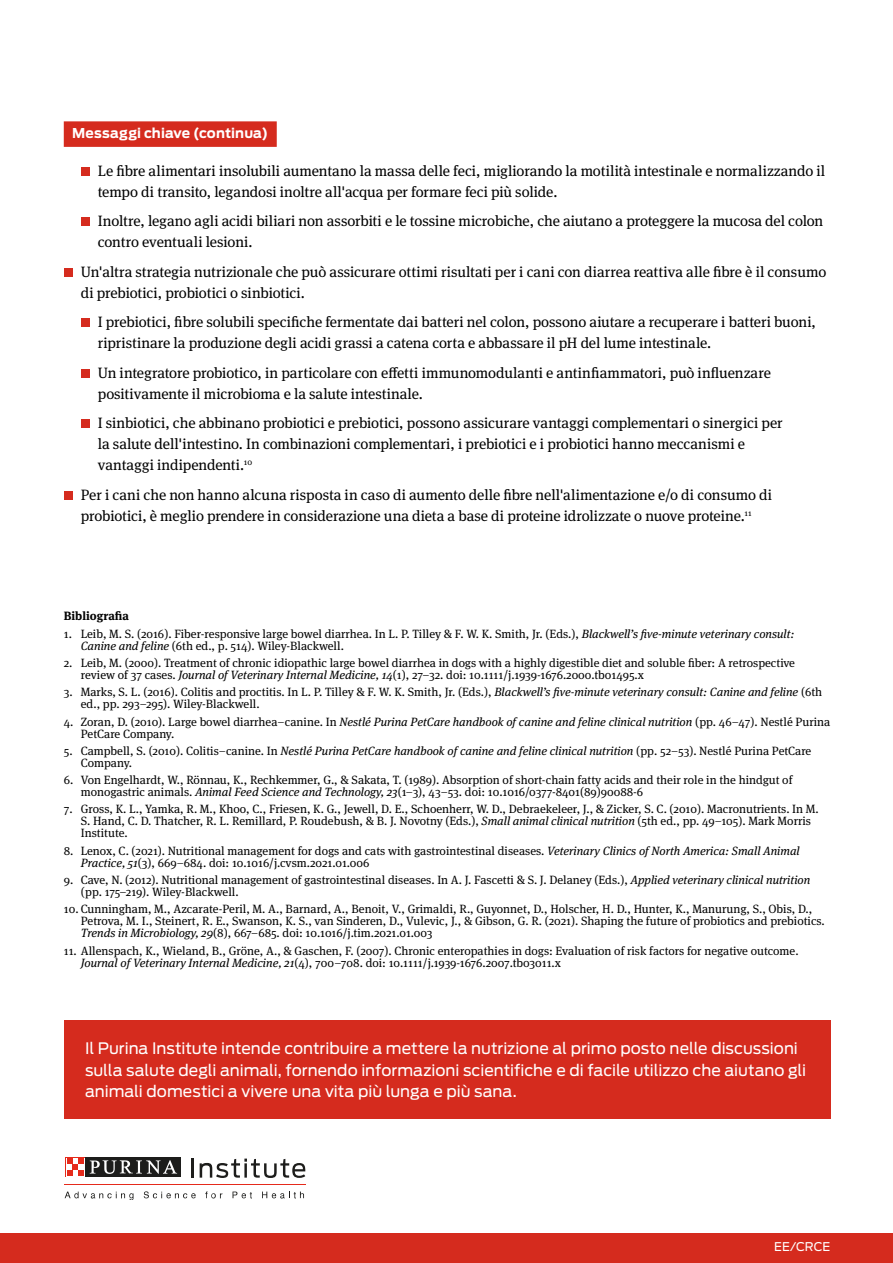
<style>
.page{position:relative;width:893px;height:1263px;background:#fff}
.page>*{position:absolute;margin:0;border:0;box-sizing:border-box;transform-origin:0 0}
.t1{font:15.75px/21.8px "Antenna";color:#fff}
.t2{font:15px/21px "Meta Serif Pro";letter-spacing:-.005em;color:#000}
.t3{font:700 13.5px "Antenna";letter-spacing:.005em;color:#fff}
.t4{font:12px/12px "Meta Serif Pro";color:#000}
.t5{font:700 12px "Meta Serif Pro";color:#000}
.t6{font:12px "Antenna";letter-spacing:-.005em;color:#fff}
.s1{font-style:italic}
</style>
<div class="page">
<div style="left:0;top:1233px;width:893px;height:30px;background:#d52b1e"></div>
<hr style="left:65px;top:1184px;width:241px;height:1px;background:#e52a1b">
<svg style="left:192px;top:1158px;width:2px;height:19px"></svg>
<svg style="left:200px;top:1158px;width:105px;height:20px"></svg>
<svg style="left:65px;top:1191px;width:68px;height:9px"></svg>
<svg style="left:144px;top:1191px;width:52px;height:7px"></svg>
<svg style="left:205px;top:1191px;width:17px;height:7px"></svg>
<svg style="left:233px;top:1191px;width:19px;height:7px"></svg>
<svg style="left:262px;top:1191px;width:42px;height:7px"></svg>
<div style="left:65px;top:1157px;width:21px;height:20px;background:#1d1d1b"></div>
<svg style="left:65px;top:1157px;width:20px;height:20px"></svg>
<div style="left:86px;top:1157px;width:95px;height:20px;background:#1d1d1b"></div>
<svg style="left:90px;top:1160px;width:87px;height:14px"></svg>
<svg style="left:66px;top:1158px;width:18px;height:18px"></svg>
<svg style="left:67px;top:1158px;width:17px;height:17px"></svg>
<div style="left:64px;top:1020px;width:766px;height:99px;background:#d52b1e"></div>
<div style="left:64px;top:121px;width:213px;height:26px;background:#d52b1e"></div>
<div style="left:81px;top:167px;width:8px;height:9px;background:#d52b1e"></div>
<div style="left:81px;top:218px;width:8px;height:8px;background:#d52b1e"></div>
<div style="left:64px;top:268px;width:8px;height:9px;background:#d52b1e"></div>
<div style="left:81px;top:319px;width:8px;height:8px;background:#d52b1e"></div>
<div style="left:81px;top:369px;width:8px;height:9px;background:#d52b1e"></div>
<div style="left:81px;top:420px;width:8px;height:8px;background:#d52b1e"></div>
<div style="left:64px;top:491px;width:8px;height:9px;background:#d52b1e"></div>
<p class="t3" style="left:72px;top:124px;width:197px">Messaggi chiave (continua)</p>
<p class="t2" style="left:98px;top:159px;width:729px">Le fibre alimentari insolubili aumentano la massa delle feci, migliorando la motilità intestinale e normalizzando il tempo di transito, legandosi inoltre all'acqua per formare feci più solide.</p>
<p class="t2" style="left:98px;top:210px;width:727px">Inoltre, legano agli acidi biliari non assorbiti e le tossine microbiche, che aiutano a proteggere la mucosa del colon contro eventuali lesioni.</p>
<p class="t2" style="left:81px;top:260px;width:747px">Un'altra strategia nutrizionale che può assicurare ottimi risultati per i cani con diarrea reattiva alle fibre è il consumo di prebiotici, probiotici o sinbiotici.</p>
<p class="t2" style="left:98px;top:311px;width:720px">I prebiotici, fibre solubili specifiche fermentate dai batteri nel colon, possono aiutare a recuperare i batteri buoni, ripristinare la produzione degli acidi grassi a catena corta e abbassare il pH del lume intestinale.</p>
<p class="t2" style="left:98px;top:361px;width:675px">Un integratore probiotico, in particolare con effetti immunomodulanti e antinfiammatori, può influenzare positivamente il microbioma e la salute intestinale.</p>
<p class="t2" style="left:98px;top:412px;width:686px">I sinbiotici, che abbinano probiotici e prebiotici, possono assicurare vantaggi complementari o sinergici per la salute dell'intestino. In combinazioni complementari, i prebiotici e i probiotici hanno meccanismi e vantaggi indipendenti.<sup>10</sup></p>
<p class="t2" style="left:81px;top:483px;width:693px">Per i cani che non hanno alcuna risposta in caso di aumento delle fibre nell'alimentazione e/o di consumo di probiotici, è meglio prendere in considerazione una dieta a base di proteine idrolizzate o nuove proteine.<sup>11</sup></p>
<p class="t5" style="left:64px;top:606px;width:67px">Bibliografia</p>
<p class="t4" style="left:81px;top:627px;width:715px;text-indent:-17px">1. Leib, M. S. (2016). Fiber-responsive large bowel diarrhea. In L. P. Tilley &amp; F. W. K. Smith, Jr. (Eds.), <span class="s1">Blackwell’s five-minute veterinary consult:<br>Canine and feline</span> (6th ed., p. 514). Wiley-Blackwell.</p>
<p class="t4" style="left:81px;top:656px;width:716px;text-indent:-17px">2. Leib, M. (2000). Treatment of chronic idiopathic large bowel diarrhea in dogs with a highly digestible diet and soluble fiber: A retrospective review of 37 cases. <span class="s1">Journal of Veterinary Internal Medicine, 14</span>(1), 27–32. doi: 10.1111/j.1939-1676.2000.tb01495.x</p>
<p class="t4" style="left:81px;top:685px;width:743px;text-indent:-17px">3. Marks, S. L. (2016). Colitis and proctitis. In L. P. Tilley &amp; F. W. K. Smith, Jr. (Eds.), <span class="s1">Blackwell’s five-minute veterinary consult: Canine and feline</span> (6th ed., pp. 293–295). Wiley-Blackwell.</p>
<p class="t4" style="left:81px;top:715px;width:751px;text-indent:-17px">4. Zoran, D. (2010). Large bowel diarrhea–canine. In <span class="s1">Nestlé Purina PetCare handbook of canine and feline clinical nutrition</span> (pp. 46–47). Nestlé Purina<br>PetCare Company.</p>
<p class="t4" style="left:81px;top:744px;width:732px;text-indent:-17px">5. Campbell, S. (2010). Colitis–canine. In <span class="s1">Nestlé Purina PetCare handbook of canine and feline clinical nutrition</span> (pp. 52–53). Nestlé Purina PetCare<br>Company.</p>
<p class="t4" style="left:81px;top:773px;width:713px;text-indent:-17px">6. Von Engelhardt, W., Rönnau, K., Rechkemmer, G., &amp; Sakata, T. (1989). Absorption of short-chain fatty acids and their role in the hindgut of monogastric animals. <span class="s1">Animal Feed Science and Technology, 23</span>(1–3), 43–53. doi: 10.1016/0377-8401(89)90088-6</p>
<p class="t4" style="left:81px;top:803px;width:739px;text-indent:-17px">7. Gross, K. L., Yamka, R. M., Khoo, C., Friesen, K. G., Jewell, D. E., Schoenherr, W. D., Debraekeleer, J., &amp; Zicker, S. C. (2010). Macronutrients. In M.<br>S. Hand, C. D. Thatcher, R. L. Remillard, P. Roudebush, &amp; B. J. Novotny (Eds.), <span class="s1">Small animal clinical nutrition</span> (5th ed., pp. 49–105). Mark Morris<br>Institute.</p>
<p class="t4" style="left:81px;top:844px;width:720px;text-indent:-17px">8. Lenox, C. (2021). Nutritional management for dogs and cats with gastrointestinal diseases. <span class="s1">Veterinary Clinics of North America: Small Animal<br>Practice, 51</span>(3), 669–684. doi: 10.1016/j.cvsm.2021.01.006</p>
<p class="t4" style="left:81px;top:873px;width:731px;text-indent:-17px">9. Cave, N. (2012). Nutritional management of gastrointestinal diseases. In A. J. Fascetti &amp; S. J. Delaney (Eds.), <span class="s1">Applied veterinary clinical nutrition </span>(pp. 175–219). Wiley-Blackwell.</p>
<p class="t4" style="left:81px;top:903px;width:745px;text-indent:-17px">10. Cunningham, M., Azcarate-Peril, M. A., Barnard, A., Benoit, V., Grimaldi, R., Guyonnet, D., Holscher, H. D., Hunter, K., Manurung, S., Obis, D.,<br>Petrova, M. I., Steinert, R. E., Swanson, K. S., van Sinderen, D., Vulevic, J., &amp; Gibson, G. R. (2021). Shaping the future of probiotics and prebiotics.<br><span class="s1">Trends in Microbiology, 29</span>(8), 667–685. doi: 10.1016/j.tim.2021.01.003</p>
<p class="t4" style="left:81px;top:944px;width:719px;text-indent:-17px">11. Allenspach, K., Wieland, B., Gröne, A., &amp; Gaschen, F. (2007). Chronic enteropathies in dogs: Evaluation of risk factors for negative outcome.<br><span class="s1">Journal of Veterinary Internal Medicine, 21</span>(4), 700–708. doi: 10.1111/j.1939-1676.2007.tb03011.x</p>
<p class="t1" style="left:85px;top:1037px;width:723px">Il Purina Institute intende contribuire a mettere la nutrizione al primo posto nelle discussioni sulla salute degli animali, fornendo informazioni scientifiche e di facile utilizzo che aiutano gli animali domestici a vivere una vita più lunga e più sana.</p>
<p class="t6" style="left:774px;top:1239px;width:58px">EE/CRCE</p>
</div>
